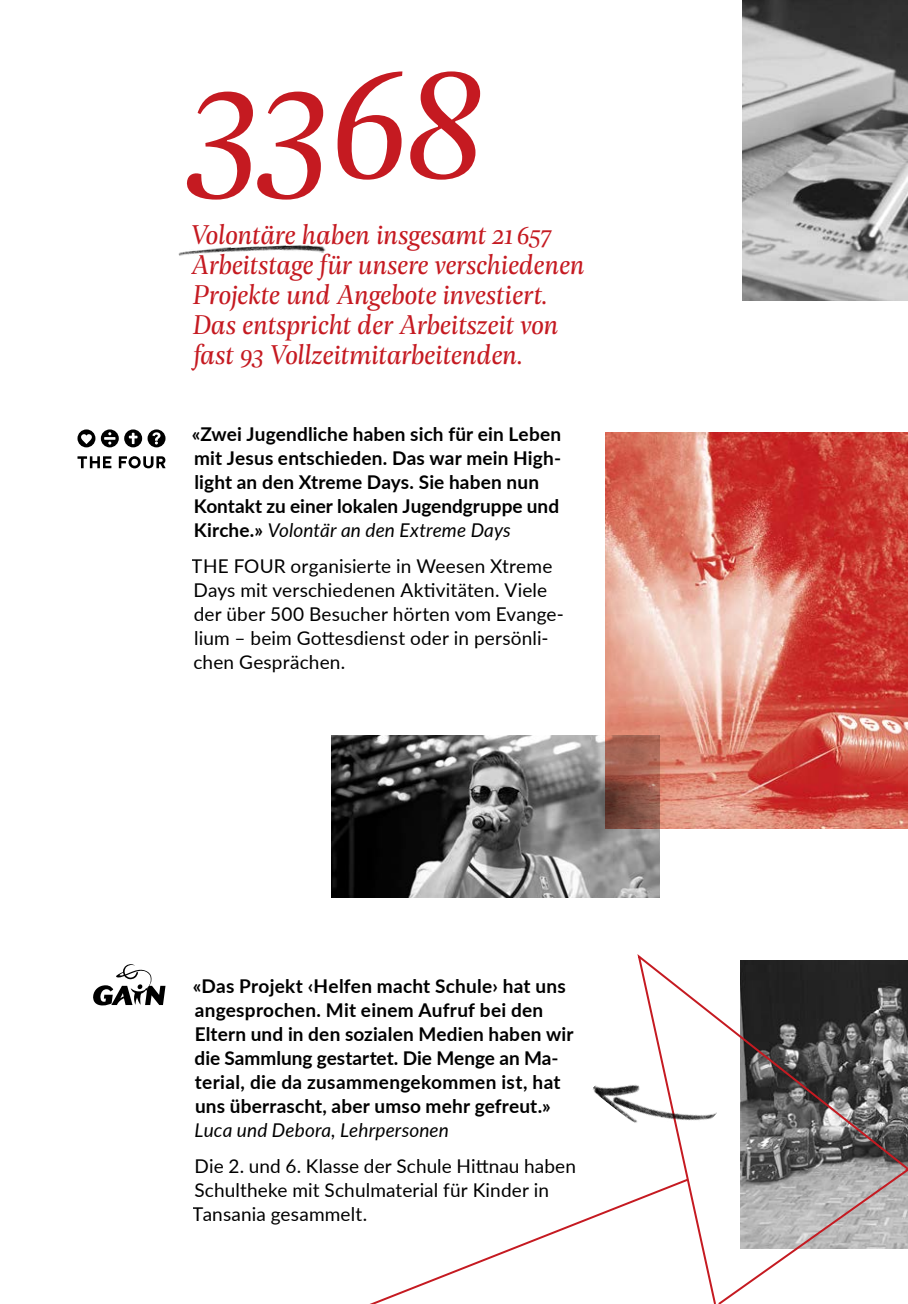
<style>
.page{position:relative;width:908px;height:1304px;background:#fff}
.page>*{position:absolute;margin:0;border:0;box-sizing:border-box;transform-origin:0 0}
.t1{font:italic 178px "Geller Headline";color:#c51a21}
.t2{font:italic 29px/30px "Geller Headline";color:#c51a21}
.t3{font:700 19px/24px "Lato";letter-spacing:.01em;color:#000}
.t4{font:19px/24px "Lato";letter-spacing:.01em;color:#000}
.t5{font:italic 19px "Lato";letter-spacing:.01em;color:#000}
.s1{font-weight:400;font-style:italic}
</style>
<div class="page">
<img style="left:742px;top:0;width:165px;height:300px">
<img style="left:605px;top:432px;width:302px;height:396px">
<img style="left:331px;top:735px;width:328px;height:162px">
<svg style="left:637px;top:954px;width:270px;height:350px"></svg>
<svg style="left:370px;top:1177px;width:320px;height:127px"></svg>
<img style="left:178px;top:245px;width:147px;height:11px">
<img style="left:592px;top:1043px;width:124px;height:117px">
<svg style="left:93px;top:964px;width:72px;height:41px"></svg>
<svg style="left:77px;top:456px;width:34px;height:12px"></svg>
<svg style="left:119px;top:456px;width:46px;height:12px"></svg>
<svg style="left:77px;top:429px;width:18px;height:18px"></svg>
<svg style="left:101px;top:429px;width:64px;height:18px"></svg>
<h1 class="t1" style="left:191px;top:1px;width:292px">3368</h1>
<h2 class="t2" style="left:190px;top:219px;width:395px">Volontäre haben insgesamt 21 657<br>Arbeitstage für unsere verschiedenen Projekte und Angebote investiert.<br>Das entspricht der Arbeitszeit von fast 93 Vollzeitmitarbeitenden.</h2>
<p class="t3" style="left:191px;top:422px;width:371px">«Zwei Jugendliche haben sich für ein Leben mit Jesus entschieden. Das war mein High&shy;light an den Xtreme Days. Sie haben nun Kontakt zu einer lokalen Jugendgruppe und Kirche.» <span class="s1">Volontär an den Extreme Days</span></p>
<p class="t4" style="left:192px;top:554px;width:373px">THE FOUR organisierte in Weesen Xtreme Days mit verschiedenen Aktivitäten. Viele der über 500 Besucher hörten vom Evange&shy;lium – beim Gottesdienst oder in persönli&shy;chen Gesprächen.</p>
<p class="t3" style="left:192px;top:974px;width:382px">«Das Projekt ‹Helfen macht Schule› hat uns angesprochen. Mit einem Aufruf bei den Eltern und in den sozialen Medien haben wir die Sammlung gestartet. Die Menge an Ma&shy;terial, die da zusammengekommen ist, hat uns überrascht, aber umso mehr gefreut.»</p>
<p class="t5" style="left:194px;top:1117px;width:256px">Luca und Debora, Lehrpersonen</p>
<p class="t4" style="left:193px;top:1154px;width:384px">Die 2. und 6. Klasse der Schule Hittnau haben<br>Schultheke mit Schulmaterial für Kinder in<br>Tansania gesammelt.</p>
</div>
